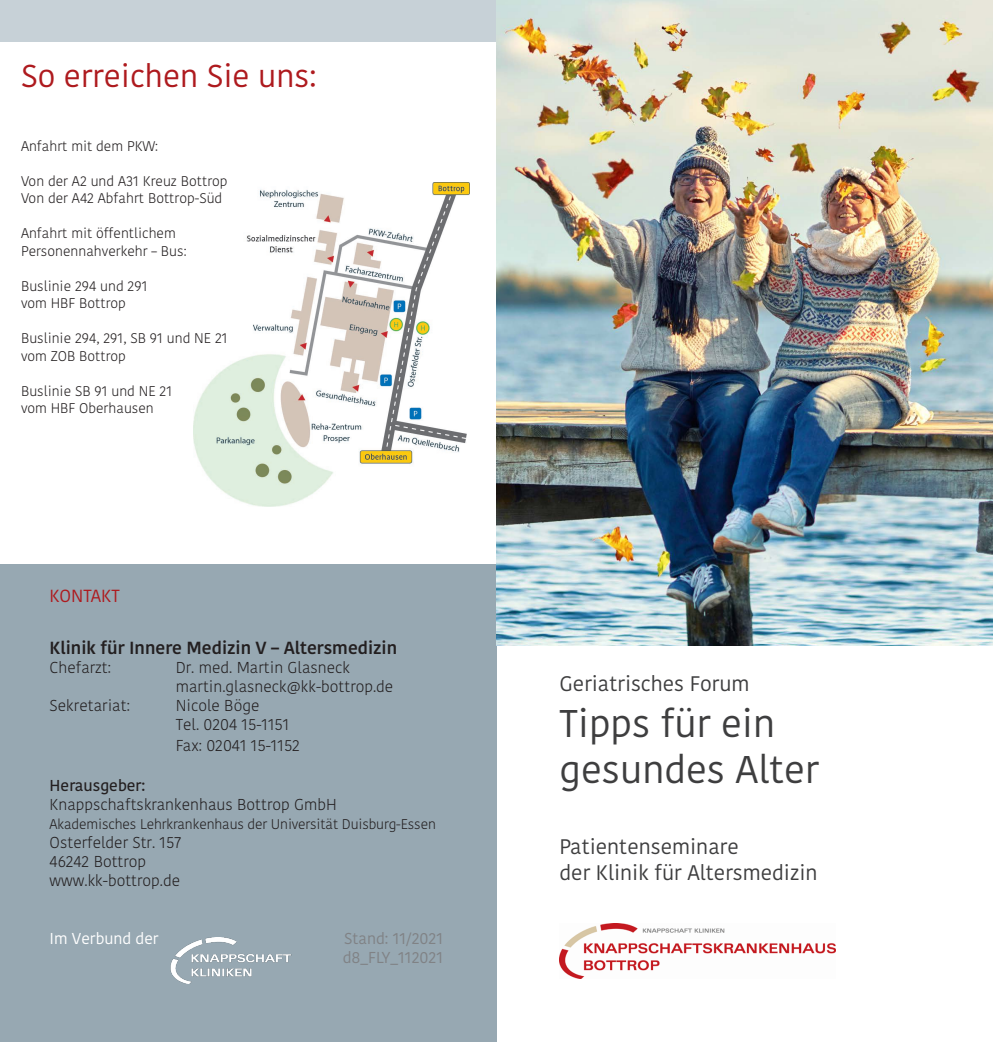
<style>
.page{position:relative;width:993px;height:1042px;background:#fff}
.page>*{position:absolute;margin:0;border:0;box-sizing:border-box;transform-origin:0 0}
.Titel_Ueberschrift_g{font:38.5px/46.2px "Kohinoor";color:#3e3e3f}
.Header_Flyer_Rot{font:31.5px "Kohinoor";color:#ae1a1e}
.Titel_Ueberschrift_k{font:21px "Kohinoor";color:#3e3e3f}
.t1{font:500 17.5px "Kohinoor";color:#231f20}
.Kontakt_Ueberschrift{font:17.5px "Kohinoor";color:#ae1a1e}
.t2{font:300 15.75px "Kohinoor";color:#231f20}
.t3{font:15.75px "Kohinoor";color:#808285}
.t4{font:600 15.75px "Kohinoor";color:#231f20}
.t5{font:15.75px "Kohinoor";color:#fff}
.Anfahrtsbeschreibung{font:300 14px/17.5px "Kohinoor";color:#231f20}
</style>
<div class="page">
<img style="left:193px;top:182px;width:276px;height:325px">
<div style="left:0;top:0;width:496px;height:41px;background:#c7d1d7"></div>
<div style="left:0;top:564px;width:496px;height:478px;background:#97a8b2"></div>
<img style="left:559px;top:923px;width:276px;height:56px">
<img style="left:170px;top:937px;width:122px;height:46px">
<img style="left:496px;top:0;width:496px;height:645px">
<p class="Header_Flyer_Rot" style="left:21px;top:56px;width:297px">So erreichen Sie uns:</p>
<p class="Anfahrtsbeschreibung" style="left:21px;top:137px;width:138px">Anfahrt mit dem PKW:</p>
<p class="Anfahrtsbeschreibung" style="left:21px;top:172px;width:208px">Von der A2 und A31 Kreuz Bottrop</p>
<p class="Anfahrtsbeschreibung" style="left:21px;top:190px;width:203px">Von der A42 Abfahrt Bottrop-Süd</p>
<p class="Anfahrtsbeschreibung" style="left:21px;top:225px;width:156px">Anfahrt mit öffentlichem</p>
<p class="Anfahrtsbeschreibung" style="left:21px;top:242px;width:167px">Personennahverkehr – Bus:</p>
<p class="Anfahrtsbeschreibung" style="left:21px;top:277px;width:128px">Buslinie 294 und 291 vom HBF Bottrop</p>
<p class="Anfahrtsbeschreibung" style="left:21px;top:330px;width:208px">Buslinie 294, 291, SB 91 und NE 21 vom ZOB Bottrop</p>
<p class="Anfahrtsbeschreibung" style="left:21px;top:382px;width:153px">Buslinie SB 91 und NE 21</p>
<p class="Anfahrtsbeschreibung" style="left:21px;top:400px;width:134px">vom HBF Oberhausen</p>
<p class="Kontakt_Ueberschrift" style="left:50px;top:585px;width:72px">KONTAKT</p>
<p class="t1" style="left:50px;top:637px;width:349px">Klinik für Innere Medizin V – Altersmedizin</p>
<p class="t2" style="left:50px;top:658px;width:63px">Chefarzt:</p>
<p class="t2" style="left:176px;top:658px;width:176px">Dr. med. Martin Glasneck</p>
<p class="t2" style="left:176px;top:677px;width:219px">martin.glasneck@kk-bottrop.de</p>
<p class="t2" style="left:50px;top:695px;width:82px">Sekretariat:</p>
<p class="t2" style="left:176px;top:695px;width:85px">Nicole Böge</p>
<p class="t2" style="left:176px;top:714px;width:115px">Tel. 0204 15-1151</p>
<p class="t2" style="left:176px;top:735px;width:126px">Fax: 02041 15-1152</p>
<p class="t4" style="left:50px;top:775px;width:97px">Herausgeber:</p>
<p class="t2" style="left:50px;top:794px;width:288px">Knappschaftskrankenhaus Bottrop GmbH</p>
<p class="Anfahrtsbeschreibung" style="left:50px;top:815px;width:387px">Akademisches Lehrkrankenhaus der Universität Duisburg-Essen</p>
<p class="t2" style="left:50px;top:832px;width:133px">Osterfelder Str. 157</p>
<p class="t2" style="left:50px;top:851px;width:98px">46242 Bottrop</p>
<p class="t2" style="left:50px;top:870px;width:132px">www.kk-bottrop.de</p>
<p class="t5" style="left:50px;top:929px;width:110px">Im Verbund der</p>
<p class="t3" style="left:344px;top:929px;width:100px">Stand: 11/2021</p>
<p class="t3" style="left:342px;top:948px;width:102px">d8_FLY_112021</p>
<p class="Titel_Ueberschrift_k" style="left:559px;top:670px;width:191px">Geriatrisches Forum</p>
<p class="Titel_Ueberschrift_g" style="left:559px;top:701px;width:261px">Tipps für ein gesundes Alter</p>
<p class="Titel_Ueberschrift_k" style="left:559px;top:834px;width:181px">Patientenseminare</p>
<p class="Titel_Ueberschrift_k" style="left:559px;top:859px;width:259px">der Klinik für Altersmedizin</p>
</div>
